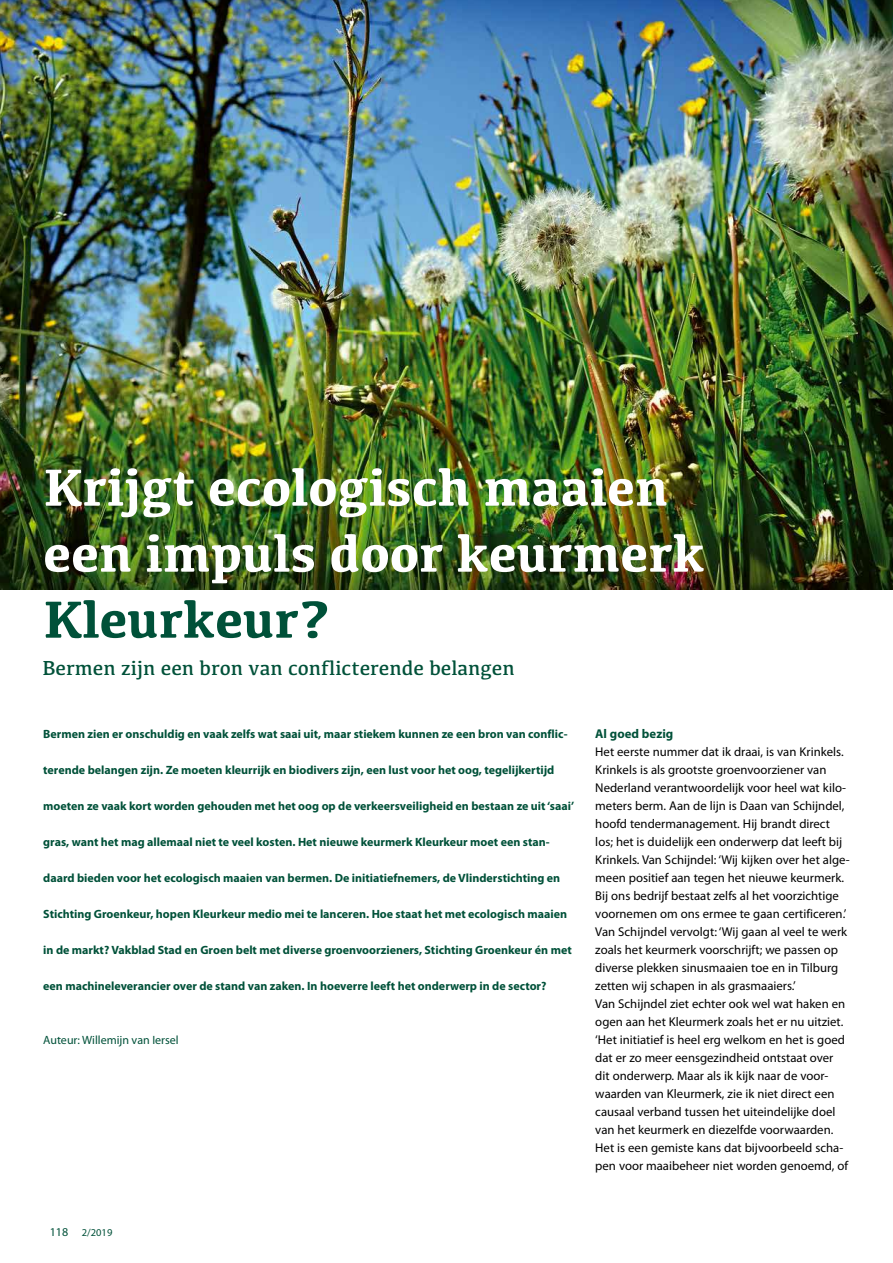
<style>
.page{position:relative;width:893px;height:1263px;background:#fff}
.page>*{position:absolute;margin:0;border:0;box-sizing:border-box;transform-origin:0 0}
.t1{font:700 54px/66px "Kefa";color:#fff}
.t2{font:700 54px "Kefa";color:#005139}
.t3{font:21px "Kefa";color:#005139}
.t4{font:12.75px/18px "Myriad Pro";color:#000}
.t5{font:700 12.75px "Myriad Pro";color:#005139}
.t6{font:700 12px "Myriad Pro";color:#005139}
.t7{font:12px "Myriad Pro";color:#005139}
.t8{font:10.5px "Myriad Pro";color:#005139}
.s1{font-size:12px}
</style>
<div class="page">
<img style="left:0;top:0;width:893px;height:589px">
<h1 class="t1" style="left:43px;top:452px;width:663px">Krijgt ecologisch maaien een impuls door keurmerk</h1>
<h1 class="t2" style="left:43px;top:583px;width:288px">Kleurkeur?</h1>
<h2 class="t3" style="left:43px;top:655px;width:474px">Bermen zijn een bron van conflicterende belangen</h2>
<p class="t6" style="left:43px;top:726px;width:526px">Bermen zien er onschuldig en vaak zelfs wat saai uit, maar stiekem kunnen ze een bron van conflic-</p>
<p class="t6" style="left:43px;top:762px;width:513px">terende belangen zijn. Ze moeten kleurrijk en biodivers zijn, een lust voor het oog, tegelijkertijd</p>
<p class="t6" style="left:43px;top:798px;width:532px">moeten ze vaak kort worden gehouden met het oog op de verkeersveiligheid en bestaan ze uit ‘saai’</p>
<p class="t6" style="left:43px;top:834px;width:508px">gras, want het mag allemaal niet te veel kosten. Het nieuwe keurmerk Kleurkeur moet een stan-</p>
<p class="t6" style="left:43px;top:870px;width:518px">daard bieden voor het ecologisch maaien van bermen. De initiatiefnemers, de Vlinderstichting en</p>
<p class="t6" style="left:43px;top:906px;width:525px">Stichting Groenkeur, hopen Kleurkeur medio mei te lanceren. Hoe staat het met ecologisch maaien</p>
<p class="t6" style="left:43px;top:942px;width:530px">in de markt? Vakblad Stad en Groen belt met diverse groenvoorzieners, Stichting Groenkeur én met</p>
<p class="t6" style="left:43px;top:978px;width:505px">een machineleverancier over de stand van zaken. In hoeverre leeft het onderwerp in de sector?</p>
<p class="t7" style="left:43px;top:1033px;width:137px">Auteur: Willemijn van Iersel</p>
<p class="t5" style="left:595px;top:725px;width:79px">Al goed bezig</p>
<p class="t4" style="left:595px;top:743px;width:256px">Het eerste nummer dat ik draai, is van Krinkels.<br>Krinkels is als grootste groenvoorziener van Nederland verantwoordelijk voor heel wat kilo&shy;meters berm. Aan de lijn is Daan van Schijndel, hoofd tendermanagement. Hij brandt direct los; het is duidelijk een onderwerp dat leeft bij Krinkels. Van Schijndel: ‘Wij kijken over het alge&shy;meen positief aan tegen het nieuwe keurmerk.<br>Bij ons bedrijf bestaat zelfs al het voorzichtige voornemen om ons ermee te gaan certificeren.’ Van Schijndel vervolgt: ‘Wij gaan al veel te werk zoals het keurmerk voorschrijft; we passen op diverse plekken sinusmaaien toe en in Tilburg zetten wij schapen in als grasmaaiers.’<br>Van Schijndel ziet echter ook wel wat haken en ogen aan het Kleurmerk zoals het er nu uitziet. ‘Het initiatief is heel erg welkom en het is goed dat er zo meer eensgezindheid ontstaat over dit onderwerp. Maar als ik kijk naar de voor&shy;waarden van Kleurmerk, zie ik niet direct een causaal verband tussen het uiteindelijke doel van het keurmerk en diezelfde voorwaarden.<br>Het is een gemiste kans dat bijvoorbeeld scha&shy;pen voor maaibeheer niet worden genoemd, of</p>
<p class="t8" style="left:50px;top:1226px;width:64px"><span class="s1">118</span> 2/2019</p>
</div>
